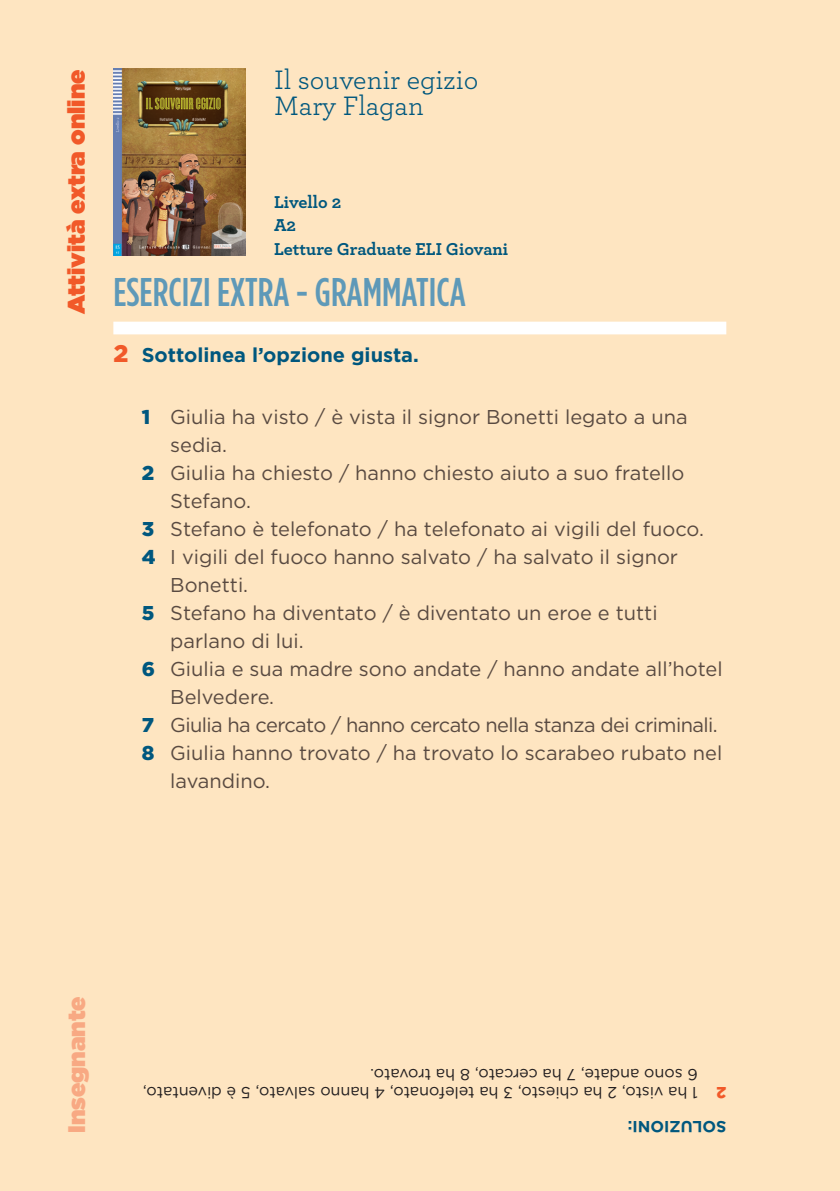
<style>
.page{position:relative;width:840px;height:1191px;background:#fff}
.page>*{position:absolute;margin:0;border:0;box-sizing:border-box;transform-origin:0 0}
.t1{font:500 condensed 40px "Gotham HTF";color:#5e99b8}
.t2{font:28px/25.6px "Archer";color:#00577e}
.t3{font:900 24px "Gotham HTF";color:#f15929}
.t4{font:900 24px "Gotham HTF";color:#f8a983}
.t5{font:20px "Gotham HTF";color:#594a41}
.t6{font:20px "Gotham HTF";letter-spacing:-.03em;color:#594a41}
.t7{font:700 20px "Gotham HTF";color:#00577e}
.t8{font:700 18px/23.6px "Archer";color:#00577e}
.t9{font:16px "Gotham HTF";color:#231f20}
.t10{font:700 16px "Gotham HTF";color:#00577e}
.t11{font:900 16px "Gotham HTF";color:#f15929}
.s1{font-weight:900;font-size:24px;color:#f15929}
.s2{font-weight:900;color:#00577e}
</style>
<div class="page">
<div style="left:0;top:0;width:839px;height:1191px;background:#fee5c1"></div>
<img style="left:113px;top:68px;width:132px;height:187px">
<div style="left:113px;top:322px;width:613px;height:12px;background:#fff"></div>
<p class="t3" style="left:63px;top:314px;width:246px;rotate:-90deg">Attività extra online</p>
<h2 class="t2" style="left:274px;top:66px;width:206px">Il souvenir egizio<br>Mary Flagan</h2>
<p class="t8" style="left:274px;top:189px;width:236px">Livello 2<br>A2<br>Letture Graduate ELI Giovani</p>
<h1 class="t1" style="left:113px;top:270px;width:354px">ESERCIZI EXTRA - GRAMMATICA</h1>
<p class="t7" style="left:113px;top:344px;width:307px"><span class="s1">2</span> Sottolinea l’opzione giusta.</p>
<p class="t5" style="left:142px;top:406px;width:547px"><span class="s2">1</span> Giulia ha visto / è vista il signor Bonetti legato a una</p>
<p class="t5" style="left:170px;top:434px;width:58px">sedia.</p>
<p class="t5" style="left:142px;top:462px;width:543px"><span class="s2">2</span> Giulia ha chiesto / hanno chiesto aiuto a suo fratello</p>
<p class="t5" style="left:170px;top:490px;width:82px">Stefano.</p>
<p class="t5" style="left:142px;top:518px;width:563px"><span class="s2">3</span> Stefano è telefonato / ha telefonato ai vigili del fuoco.</p>
<p class="t5" style="left:142px;top:546px;width:537px"><span class="s2">4</span> I vigili del fuoco hanno salvato / ha salvato il signor</p>
<p class="t5" style="left:170px;top:574px;width:79px">Bonetti.</p>
<p class="t5" style="left:142px;top:602px;width:517px"><span class="s2">5</span> Stefano ha diventato / è diventato un eroe e tutti</p>
<p class="t5" style="left:170px;top:630px;width:135px">parlano di lui.</p>
<p class="t5" style="left:142px;top:658px;width:582px"><span class="s2">6</span> Giulia e sua madre sono andate / hanno andate all’hotel</p>
<p class="t5" style="left:170px;top:686px;width:105px">Belvedere.</p>
<p class="t6" style="left:142px;top:714px;width:577px"><span class="s2">7</span> Giulia ha cercato / hanno cercato nella stanza dei criminali.</p>
<p class="t5" style="left:142px;top:742px;width:581px"><span class="s2">8</span> Giulia hanno trovato / ha trovato lo scarabeo rubato nel</p>
<p class="t5" style="left:170px;top:770px;width:101px">lavandino.</p>
<p class="t4" style="left:63px;top:1133px;width:138px;rotate:-90deg">Insegnante</p>
<p class="t9" style="left:697px;top:1083px;width:329px;rotate:-180deg">6 sono andate, 7 ha cercato, 8 ha trovato.</p>
<p class="t9" style="left:697px;top:1101px;width:556px;rotate:-180deg">1 ha visto, 2 ha chiesto, 3 ha telefonato, 4 hanno salvato, 5 è diventato,</p>
<p class="t11" style="left:726px;top:1102px;width:11px;rotate:-180deg">2</p>
<p class="t10" style="left:726px;top:1135px;width:100px;rotate:-180deg">SOLUZIONI:</p>
</div>
